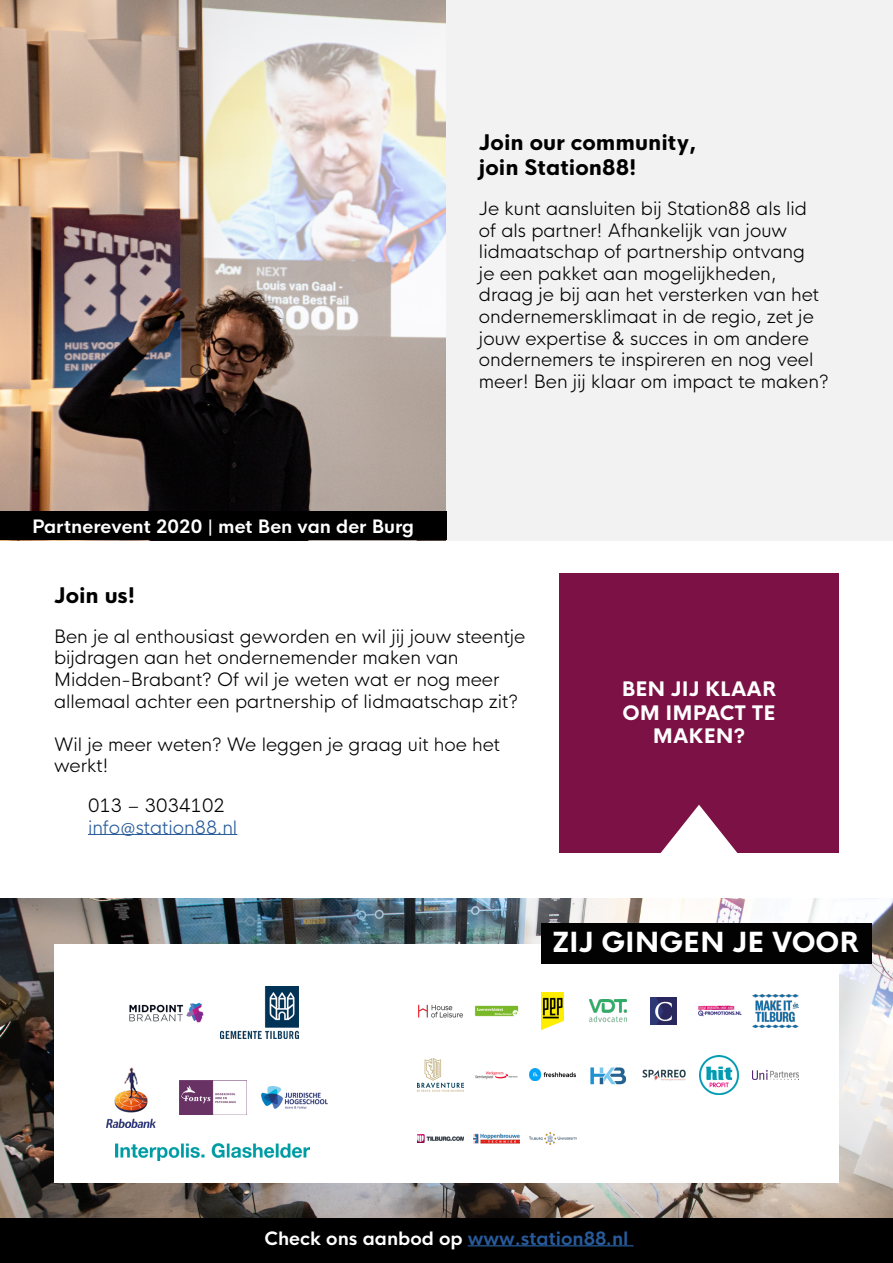
<style>
.page{position:relative;width:893px;height:1263px;background:#fff}
.page>*{position:absolute;margin:0;border:0;box-sizing:border-box;transform-origin:0 0}
.t1{font:800 27px "HK Nova";color:#fff}
.t2{font:21px/25.2px "HK Nova Extra Bold R";color:#000}
.t3{font:19.5px/23.4px "HK Nova Extra Bold R";color:#fff;text-align:center}
.t4{font:300 18px/21.6px "HK Nova";color:#000}
.t5{font:700 18px "HK Nova";color:#fff}
.t6{font:300 18px "HK Nova";color:#275b9b}
.s1{color:#275b9b}
</style>
<div class="page">
<img style="left:0;top:899px;width:893px;height:319px">
<div style="left:54px;top:944px;width:785px;height:238px;background:#fff"></div>
<img style="left:0;top:0;width:446px;height:512px">
<div style="left:446px;top:0;width:447px;height:540px;background:#f2f2f2"></div>
<hr style="left:88px;top:834px;width:149px;height:1px;background:#275b9b">
<div style="left:559px;top:572px;width:280px;height:280px;background:#7b1144"></div>
<svg style="left:660px;top:805px;width:78px;height:48px"></svg>
<img style="left:129px;top:1002px;width:75px;height:21px">
<img style="left:220px;top:987px;width:78px;height:52px">
<img style="left:107px;top:1068px;width:49px;height:59px">
<img style="left:180px;top:1081px;width:56px;height:33px">
<img style="left:261px;top:1086px;width:67px;height:22px">
<img style="left:418px;top:1004px;width:45px;height:14px">
<img style="left:474px;top:1006px;width:45px;height:10px">
<img style="left:698px;top:1005px;width:44px;height:11px">
<img style="left:651px;top:998px;width:26px;height:26px">
<img style="left:542px;top:993px;width:21px;height:37px">
<img style="left:753px;top:994px;width:45px;height:34px">
<img style="left:589px;top:999px;width:38px;height:23px">
<img style="left:753px;top:1070px;width:45px;height:9px">
<img style="left:418px;top:1058px;width:45px;height:33px">
<img style="left:475px;top:1071px;width:43px;height:8px">
<img style="left:530px;top:1069px;width:45px;height:11px">
<img style="left:590px;top:1067px;width:37px;height:18px">
<img style="left:642px;top:1069px;width:44px;height:12px">
<img style="left:418px;top:1134px;width:46px;height:8px">
<img style="left:699px;top:1055px;width:39px;height:39px">
<img style="left:474px;top:1133px;width:45px;height:11px">
<div style="left:0;top:1218px;width:893px;height:45px;background:#000"></div>
<hr style="left:468px;top:1245px;width:166px;height:1px;background:#275b9b">
<div style="left:541px;top:923px;width:331px;height:40px;background:#020203"></div>
<img style="left:116px;top:1143px;width:194px;height:18px">
<img style="left:529px;top:1132px;width:47px;height:12px">
<div style="left:0;top:512px;width:446px;height:28px;background:#000"></div>
<p class="t5" style="left:32px;top:510px;width:383px">Partnerevent 2020 | met Ben van der Burg</p>
<p class="t2" style="left:479px;top:128px;width:219px">Join our community, join Station88!</p>
<p class="t4" style="left:479px;top:196px;width:351px">Je kunt aansluiten bij Station88 als lid of als partner! Afhankelijk van jouw lidmaatschap of partnership ontvang<br>je een pakket aan mogelijkheden, draag je bij aan het versterken van het ondernemersklimaat in de regio, zet je jouw expertise &amp; succes in om andere ondernemers te inspireren en nog veel meer! Ben jij klaar om impact te maken?</p>
<p class="t2" style="left:54px;top:581px;width:83px">Join us!</p>
<p class="t4" style="left:54px;top:623px;width:473px">Ben je al enthousiast geworden en wil jij jouw steentje bijdragen aan het ondernemender maken van Midden-Brabant? Of wil je weten wat er nog meer allemaal achter een partnership of lidmaatschap zit?</p>
<p class="t4" style="left:54px;top:731px;width:448px">Wil je meer weten? We leggen je graag uit hoe het werkt!</p>
<p class="t4" style="left:88px;top:793px;width:138px">013 – 3034102</p>
<p class="t6" style="left:88px;top:811px;width:151px">info@station88.nl</p>
<p class="t3" style="left:622px;top:675px;width:156px">BEN JIJ KLAAR<br>OM IMPACT TE<br>MAKEN?</p>
<h1 class="t1" style="left:552px;top:919px;width:308px">ZIJ GINGEN JE VOOR</h1>
<p class="t5" style="left:264px;top:1223px;width:366px">Check ons aanbod op <span class="s1">www.station88.nl</span></p>
</div>
